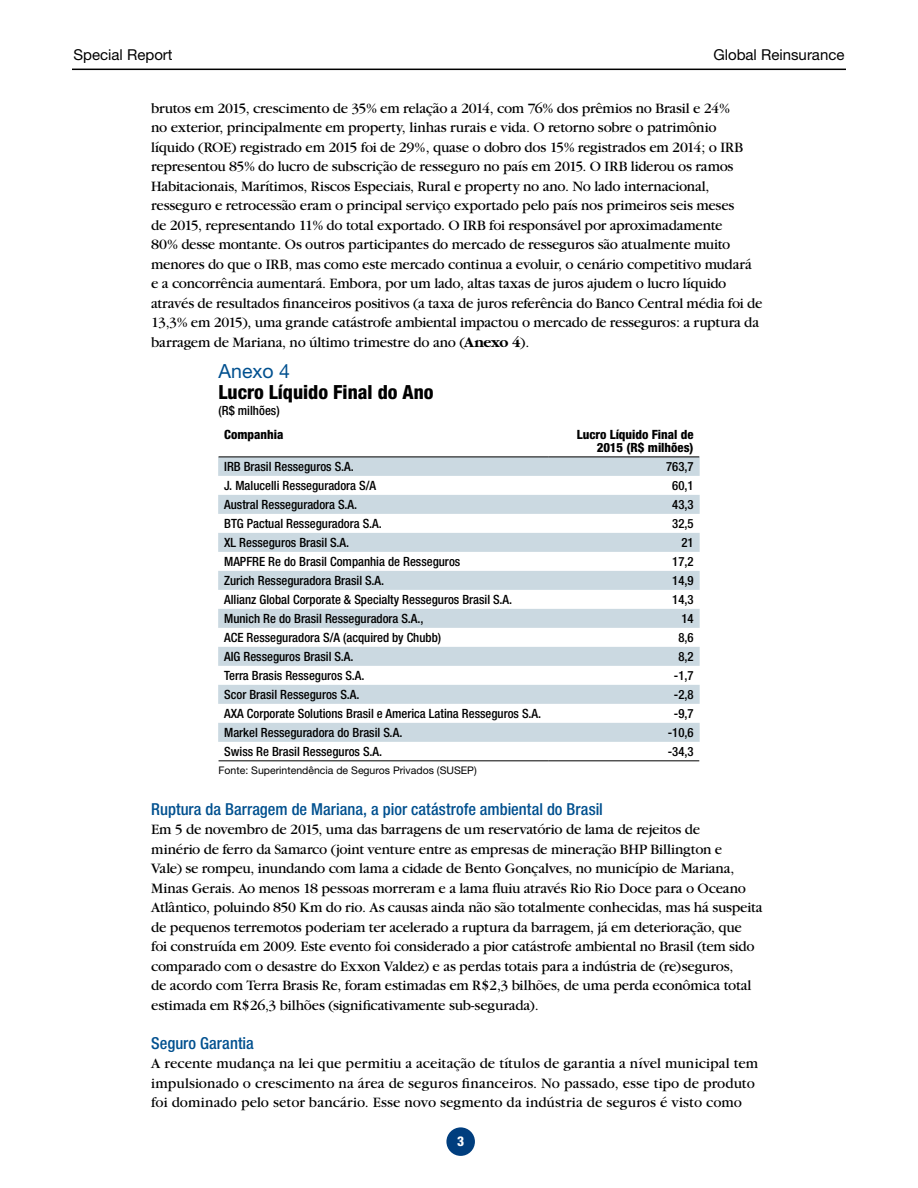
<style>
.page{position:relative;width:918px;height:1188px;background:#fff}
.page>*{position:absolute;margin:0;border:0;box-sizing:border-box;transform-origin:0 0}
.t1{font:800 condensed 19.5px "Helvetica Neue";color:#000}
.t2{font:19.5px "Helvetica Neue";color:#00508f}
.t3{font:500 condensed 16.5px "Helvetica Neue";letter-spacing:.005em;color:#00508f}
.t4{font:15px/19.5px "Garamond";letter-spacing:-.015em;color:#000}
.t5{font:15px/19.5px "Garamond";letter-spacing:.005em;color:#000}
.t6{font:15px "Helvetica Neue";color:#000}
.t7{font:800 condensed 13.5px "Helvetica Neue";color:#fff}
.t8{font:500 condensed 12.75px "Helvetica Neue";color:#000}
.t9{font:800 condensed 12.75px/13.5px "Helvetica Neue";color:#000;text-align:right}
.t10{font:10.5px "Helvetica Neue";color:#000}
.s1{font-weight:700}
</style>
<div class="page">
<div style="left:446px;top:1127px;width:29px;height:29px;background:#003e7e;border-radius:50%"></div>
<hr style="left:72px;top:69px;width:774px;height:1px;background:#000">
<svg style="left:218px;top:457px;width:482px;height:285px;fill:#cbd9e1"></svg>
<hr style="left:219px;top:457px;width:329px;height:1px;background:#000">
<hr style="left:548px;top:457px;width:151px;height:1px;background:#000">
<hr style="left:219px;top:760px;width:329px;height:1px;background:#000">
<hr style="left:548px;top:760px;width:151px;height:1px;background:#000">
<p class="t6" style="left:74px;top:46px;width:101px">Special Report</p>
<p class="t6" style="left:713px;top:46px;width:133px">Global Reinsurance</p>
<p class="t4" style="left:151px;top:98px;width:613px">brutos em 2015, crescimento de 35% em relação a 2014, com 76% dos prêmios no Brasil e 24%<br>no exterior, principalmente em property, linhas rurais e vida. O retorno sobre o patrimônio líquido (ROE) registrado em 2015 foi de 29%, quase o dobro dos 15% registrados em 2014; o IRB representou 85% do lucro de subscrição de resseguro no país em 2015. O IRB liderou os ramos Habitacionais, Marítimos, Riscos Especiais, Rural e property no ano. No lado internacional, resseguro e retrocessão eram o principal serviço exportado pelo país nos primeiros seis meses<br>de 2015, representando 11% do total exportado. O IRB foi responsável por aproximadamente<br>80% desse montante. Os outros participantes do mercado de resseguros são atualmente muito menores do que o IRB, mas como este mercado continua a evoluir, o cenário competitivo mudará e a concorrência aumentará. Embora, por um lado, altas taxas de juros ajudem o lucro líquido através de resultados financeiros positivos (a taxa de juros referência do Banco Central média foi de 13,3% em 2015), uma grande catástrofe ambiental impactou o mercado de resseguros: a ruptura da barragem de Mariana, no último trimestre do ano (<span class="s1">Anexo 4</span>).</p>
<h1 class="t2" style="left:219px;top:359px;width:73px">Anexo 4</h1>
<h1 class="t1" style="left:219px;top:380px;width:217px">Lucro Líquido Final do Ano</h1>
<p class="t8" style="left:219px;top:403px;width:63px">(R$ milhões)</p>
<p class="t9" style="left:224px;top:427px;width:61px">Companhia</p>
<p class="t9" style="left:577px;top:427px;width:118px">Lucro Líquido Final de<br>2015 (R$ milhões)</p>
<p class="t8" style="left:224px;top:459px;width:131px">IRB Brasil Resseguros S.A.</p>
<p class="t8" style="left:666px;top:459px;width:29px">763,7</p>
<p class="t8" style="left:224px;top:478px;width:154px">J. Malucelli Resseguradora S/A</p>
<p class="t8" style="left:672px;top:478px;width:23px">60,1</p>
<p class="t8" style="left:224px;top:497px;width:134px">Austral Resseguradora S.A.</p>
<p class="t8" style="left:672px;top:497px;width:23px">43,3</p>
<p class="t8" style="left:224px;top:516px;width:159px">BTG Pactual Resseguradora S.A.</p>
<p class="t8" style="left:672px;top:516px;width:23px">32,5</p>
<p class="t8" style="left:224px;top:535px;width:127px">XL Resseguros Brasil S.A.</p>
<p class="t8" style="left:681px;top:535px;width:14px">21</p>
<p class="t8" style="left:224px;top:554px;width:238px">MAPFRE Re do Brasil Companhia de Resseguros</p>
<p class="t8" style="left:672px;top:554px;width:23px">17,2</p>
<p class="t8" style="left:224px;top:573px;width:162px">Zurich Resseguradora Brasil S.A.</p>
<p class="t8" style="left:672px;top:573px;width:23px">14,9</p>
<p class="t8" style="left:224px;top:592px;width:290px">Allianz Global Corporate &amp; Specialty Resseguros Brasil S.A.</p>
<p class="t8" style="left:672px;top:592px;width:23px">14,3</p>
<p class="t8" style="left:224px;top:611px;width:201px">Munich Re do Brasil Resseguradora S.A.,</p>
<p class="t8" style="left:681px;top:611px;width:14px">14</p>
<p class="t8" style="left:224px;top:630px;width:218px">ACE Resseguradora S/A (acquired by Chubb)</p>
<p class="t8" style="left:678px;top:630px;width:17px">8,6</p>
<p class="t8" style="left:224px;top:649px;width:131px">AIG Resseguros Brasil S.A.</p>
<p class="t8" style="left:678px;top:649px;width:17px">8,2</p>
<p class="t8" style="left:224px;top:668px;width:142px">Terra Brasis Resseguros S.A.</p>
<p class="t8" style="left:674px;top:668px;width:21px">-1,7</p>
<p class="t8" style="left:224px;top:687px;width:137px">Scor Brasil Resseguros S.A.</p>
<p class="t8" style="left:674px;top:687px;width:21px">-2,8</p>
<p class="t8" style="left:224px;top:706px;width:318px">AXA Corporate Solutions Brasil e America Latina Resseguros S.A.</p>
<p class="t8" style="left:674px;top:706px;width:21px">-9,7</p>
<p class="t8" style="left:224px;top:725px;width:180px">Markel Resseguradora do Brasil S.A.</p>
<p class="t8" style="left:668px;top:725px;width:27px">-10,6</p>
<p class="t8" style="left:224px;top:744px;width:159px">Swiss Re Brasil Resseguros S.A.</p>
<p class="t8" style="left:668px;top:744px;width:27px">-34,3</p>
<p class="t10" style="left:219px;top:764px;width:260px">Fonte: Superintendência de Seguros Privados (SUSEP)</p>
<p class="t3" style="left:151px;top:799px;width:453px">Ruptura da Barragem de Mariana, a pior catástrofe ambiental do Brasil</p>
<p class="t4" style="left:151px;top:820px;width:613px">Em 5 de novembro de 2015, uma das barragens de um reservatório de lama de rejeitos de<br>minério de ferro da Samarco (joint venture entre as empresas de mineração BHP Billington e<br>Vale) se rompeu, inundando com lama a cidade de Bento Gonçalves, no município de Mariana, Minas Gerais. Ao menos 18 pessoas morreram e a lama fluiu através Rio Rio Doce para o Oceano Atlântico, poluindo 850 Km do rio. As causas ainda não são totalmente conhecidas, mas há suspeita de pequenos terremotos poderiam ter acelerado a ruptura da barragem, já em deterioração, que<br>foi construída em 2009. Este evento foi considerado a pior catástrofe ambiental no Brasil (tem sido comparado com o desastre do Exxon Valdez) e as perdas totais para a indústria de (re)seguros,<br>de acordo com Terra Brasis Re, foram estimadas em R$2,3 bilhões, de uma perda econômica total estimada em R$26,3 bilhões (significativamente sub-segurada).</p>
<p class="t3" style="left:151px;top:1033px;width:104px">Seguro Garantia</p>
<p class="t5" style="left:151px;top:1054px;width:609px">A recente mudança na lei que permitiu a aceitação de títulos de garantia a nível municipal tem impulsionado o crescimento na área de seguros financeiros. No passado, esse tipo de produto foi dominado pelo setor bancário. Esse novo segmento da indústria de seguros é visto como</p>
<p class="t7" style="left:457px;top:1133px;width:9px">3</p>
</div>
